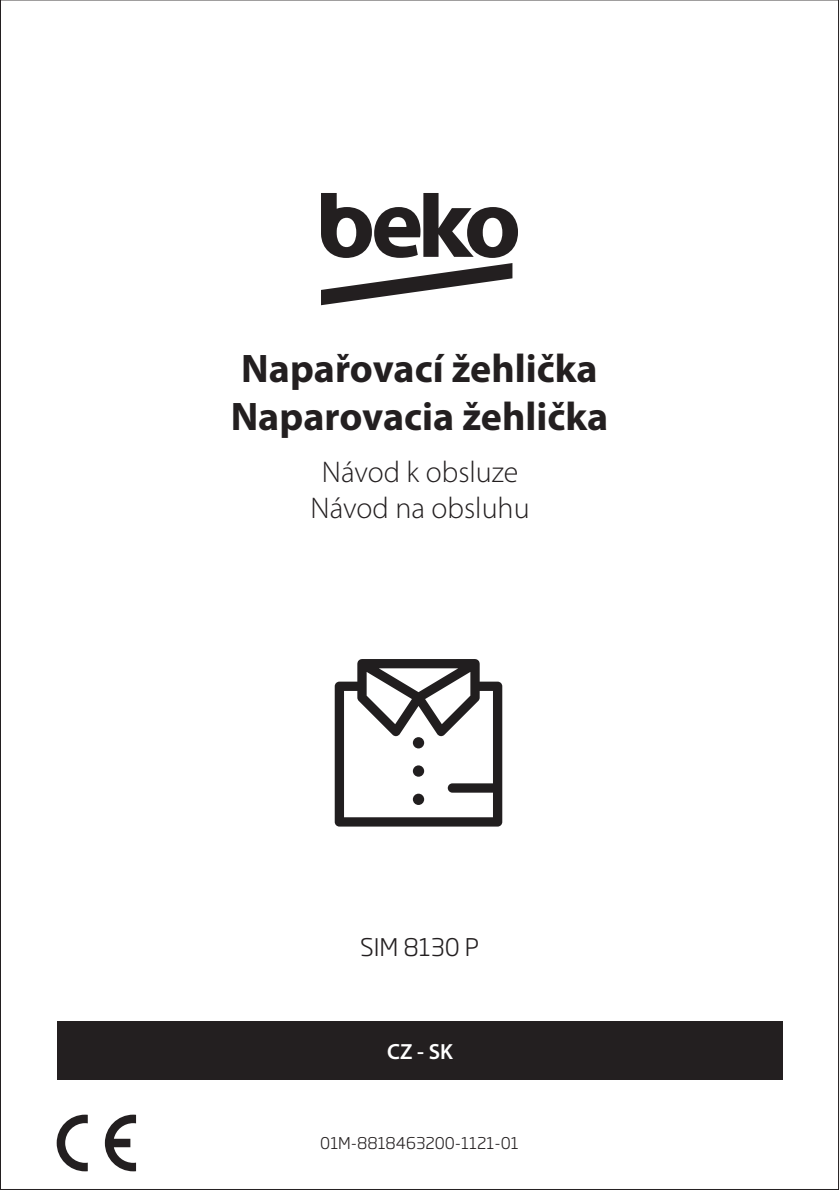
<style>
.page{position:relative;width:840px;height:1190px;background:#fff}
.page>*{position:absolute;margin:0;border:0;box-sizing:border-box;transform-origin:0 0}
.t1{font:700 40px/48px "Myriad Pro";color:#231f20}
.t2{font:300 30px/36px "Myriad Pro";color:#231f20;text-align:center}
.t3{font:300 24px "Soho Gothic Pro";color:#231f20}
.t4{font:600 22px "Myriad Pro";color:#fff}
.t5{font:300 16px "Soho Gothic Pro";color:#231f20}
</style>
<div class="page">
<svg style="left:321px;top:193px;width:197px;height:112px"></svg>
<svg style="left:335px;top:659px;width:167px;height:168px"></svg>
<div style="left:413px;top:737px;width:11px;height:11px;background:#211e1f;border-radius:50%"></div>
<div style="left:413px;top:765px;width:11px;height:12px;background:#211e1f;border-radius:50%"></div>
<div style="left:413px;top:794px;width:11px;height:11px;background:#211e1f;border-radius:50%"></div>
<svg style="left:57px;top:1115px;width:31px;height:56px"></svg>
<svg style="left:105px;top:1115px;width:31px;height:56px"></svg>
<div style="left:57px;top:1021px;width:725px;height:59px;background:#231f20"></div>
<p class="t1" style="left:231px;top:348px;width:379px">Napařovací žehlička<br>Naparovacia žehlička</p>
<p class="t2" style="left:311px;top:455px;width:221px">Návod k obsluze<br>Návod na obsluhu</p>
<p class="t3" style="left:360px;top:934px;width:120px">SIM 8130 P</p>
<p class="t4" style="left:387px;top:1040px;width:67px">CZ - SK</p>
<p class="t5" style="left:320px;top:1134px;width:200px">01M-8818463200-1121-01</p>
</div>
